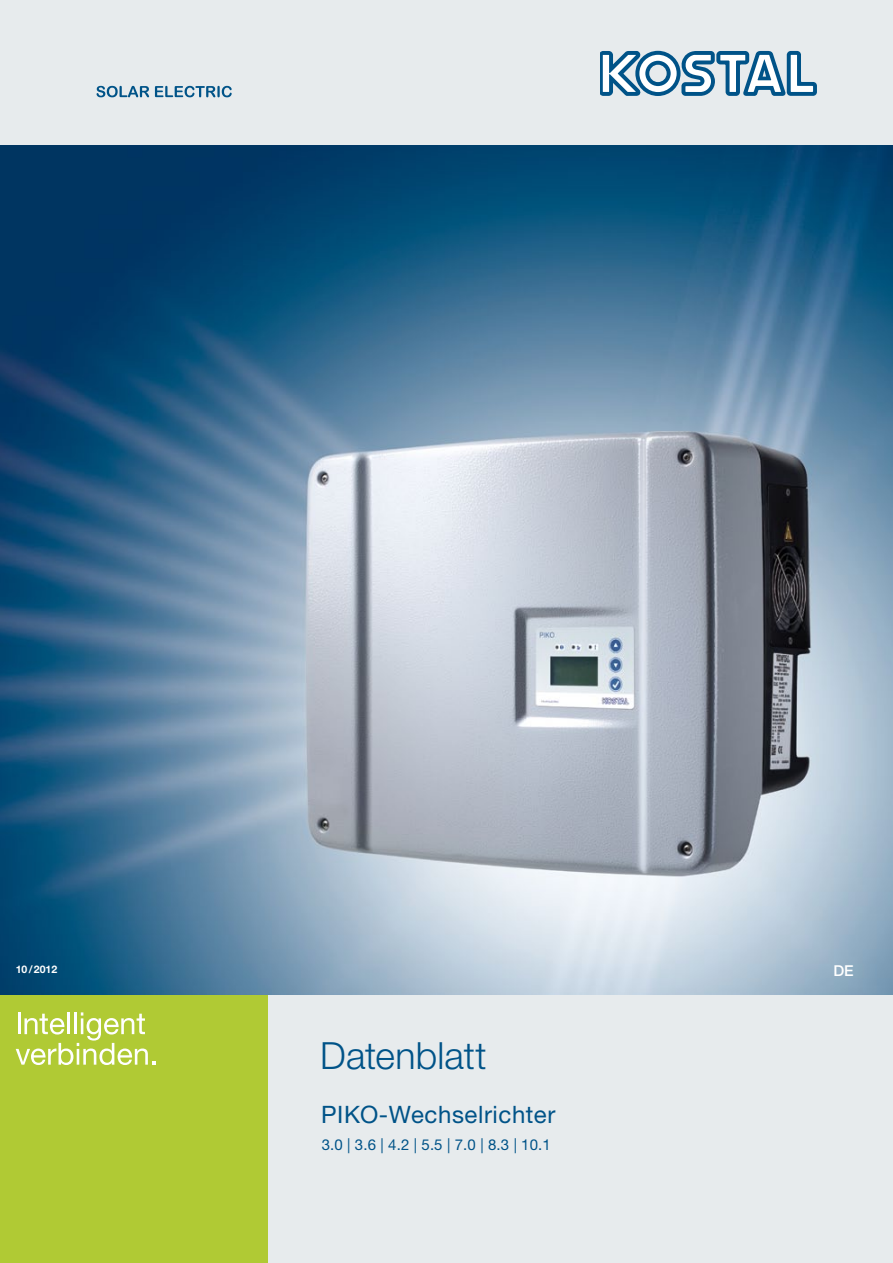
<style>
.page{position:relative;width:893px;height:1263px;background:#fff}
.page>*{position:absolute;margin:0;border:0;box-sizing:border-box;transform-origin:0 0}
.t1{font:300 37.5px "Helvetica Neue LTW1 G";letter-spacing:.005em;color:#005388}
.t2{font:24px "Helvetica Neue LTW1 G";letter-spacing:.025em;color:#005388}
.t3{font:15px "Helvetica Neue LTW1 G";color:#005388}
.t4{font:500 15px "Helvetica Neue LTW1 G";color:#fff}
.t5{font:700 10.5px "Helvetica Neue LTW1 G";color:#fff}
</style>
<div class="page">
<img style="left:0;top:145px;width:893px;height:850px">
<div style="left:0;top:0;width:893px;height:145px;background:#e7ebed"></div>
<div style="left:0;top:995px;width:893px;height:268px;background:#e7ebed"></div>
<svg style="left:600px;top:51px;width:216px;height:45px"></svg>
<svg style="left:97px;top:86px;width:52px;height:11px"></svg>
<svg style="left:155px;top:86px;width:77px;height:11px"></svg>
<div style="left:0;top:995px;width:268px;height:268px;background:#b0ca34"></div>
<svg style="left:16px;top:1012px;width:140px;height:53px"></svg>
<p class="t5" style="left:16px;top:962px;width:43px">10/2012</p>
<h1 class="t1" style="left:320px;top:1032px;width:168px">Datenblatt</h1>
<h2 class="t2" style="left:321px;top:1099px;width:236px">PIKO-Wechselrichter</h2>
<p class="t3" style="left:322px;top:1136px;width:231px">3.0 | 3.6 | 4.2 | 5.5 | 7.0 | 8.3 | 10.1</p>
<p class="t4" style="left:833px;top:962px;width:22px">DE</p>
</div>
